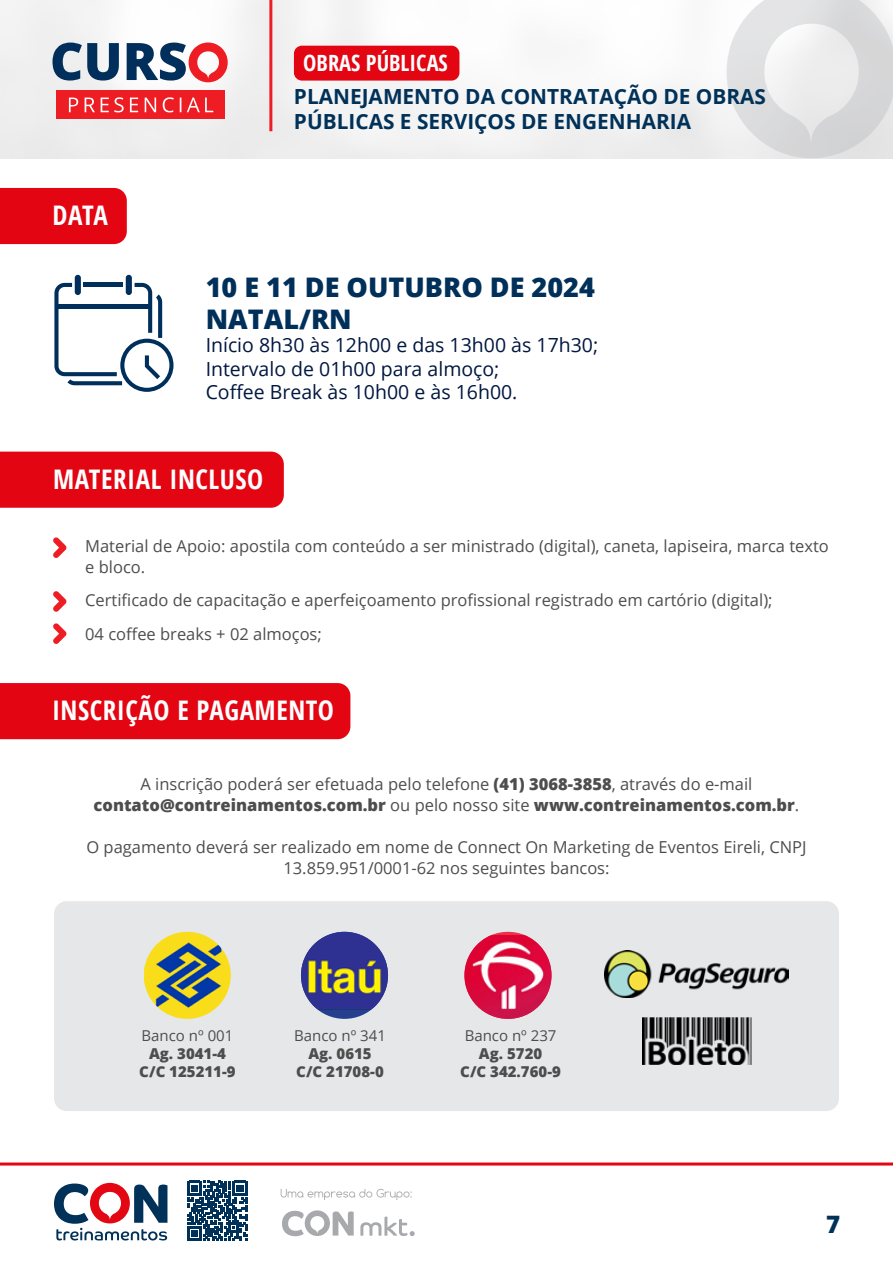
<style>
.page{position:relative;width:893px;height:1263px;background:#fff}
.page>*{position:absolute;margin:0;border:0;box-sizing:border-box;transform-origin:0 0}
.t1{font:700 condensed 27px "Open Sans";letter-spacing:.02em;color:#fff}
.t2{font:800 27px/32.4px "Open Sans";color:#003059}
.t3{font:800 24px "Open Sans";color:#003158}
.t4{font:700 condensed 22.35px "Open Sans";color:#fff}
.t5{font:700 20.85px/25px "Open Sans";color:#003158}
.t6{font:19.5px "Open Sans";color:#001740}
.t7{font:16.5px/21px "Open Sans";color:#4d4d4d}
.t8{font:800 16.5px "Open Sans";color:#4d4d4d}
.t9{font:800 15px/18px "Open Sans";color:#4d4d4d;text-align:center}
.s1{font-weight:800}
.s2{font-weight:400}
</style>
<div class="page">
<img style="left:0;top:0;width:893px;height:158px">
<svg style="left:0;top:1162px;width:893px;height:79px"></svg>
<svg style="left:281px;top:1189px;width:131px;height:11px"></svg>
<svg style="left:360px;top:1216px;width:55px;height:20px"></svg>
<svg style="left:282px;top:1210px;width:72px;height:26px"></svg>
<svg style="left:54px;top:1183px;width:113px;height:57px"></svg>
<svg style="left:187px;top:1181px;width:60px;height:60px"></svg>
<hr style="left:269px;top:0;width:3px;height:131px;background:#ee1d23">
<svg style="left:52px;top:43px;width:176px;height:39px"></svg>
<div style="left:56px;top:90px;width:169px;height:28px;background:#ee1d23"></div>
<svg style="left:69px;top:97px;width:144px;height:15px"></svg>
<div style="left:294px;top:46px;width:165px;height:35px;background:#e30512;border-radius:8px"></div>
<div style="left:0;top:188px;width:127px;height:56px;background:#e30512"></div>
<svg style="left:54px;top:275px;width:119px;height:117px"></svg>
<div style="left:0;top:452px;width:284px;height:56px;background:#e30512"></div>
<svg style="left:53px;top:537px;width:13px;height:21px"></svg>
<svg style="left:53px;top:591px;width:13px;height:21px"></svg>
<svg style="left:53px;top:623px;width:13px;height:21px"></svg>
<div style="left:54px;top:901px;width:785px;height:210px;background:#e6e7e9;border-radius:13px"></div>
<div style="left:0;top:683px;width:350px;height:56px;background:#e30512"></div>
<img style="left:144px;top:932px;width:87px;height:87px">
<img style="left:301px;top:932px;width:87px;height:82px">
<img style="left:464px;top:935px;width:87px;height:84px">
<img style="left:604px;top:950px;width:185px;height:47px">
<img style="left:643px;top:1017px;width:108px;height:47px">
<p class="t1" style="left:52px;top:196px;width:57px">DATA</p>
<h3 class="t4" style="left:303px;top:47px;width:146px">OBRAS PÚBLICAS</h3>
<p class="t5" style="left:294px;top:83px;width:474px">PLANEJAMENTO DA CONTRATAÇÃO DE OBRAS<br>PÚBLICAS E SERVIÇOS DE ENGENHARIA</p>
<p class="t2" style="left:206px;top:269px;width:391px">10 E 11 DE OUTUBRO DE 2024<br>NATAL/RN</p>
<p class="t6" style="left:206px;top:332px;width:394px">Início 8h30 às 12h00 e das 13h00 às 17h30;</p>
<p class="t6" style="left:206px;top:355px;width:295px">Intervalo de 01h00 para almoço;</p>
<p class="t6" style="left:206px;top:379px;width:313px">Coffee Break às 10h00 e às 16h00.</p>
<p class="t1" style="left:53px;top:460px;width:212px">MATERIAL INCLUSO</p>
<p class="t7" style="left:85px;top:535px;width:745px">Material de Apoio: apostila com conteúdo a ser ministrado (digital), caneta, lapiseira, marca texto e bloco.</p>
<p class="t7" style="left:85px;top:589px;width:689px">Certificado de capacitação e aperfeiçoamento profissional registrado em cartório (digital);</p>
<p class="t7" style="left:85px;top:623px;width:238px">04 coffee breaks + 02 almoços;</p>
<p class="t1" style="left:52px;top:691px;width:283px">INSCRIÇÃO E PAGAMENTO</p>
<p class="t7" style="left:141px;top:773px;width:613px">A inscrição poderá ser efetuada pelo telefone <span class="s1">(41) 3068-3858</span>, através do e-mail</p>
<p class="t8" style="left:94px;top:792px;width:707px">contato@contreinamentos.com.br <span class="s2">ou pelo nosso site</span> www.contreinamentos.com.br<span class="s2">.</span></p>
<p class="t7" style="left:86px;top:836px;width:721px;text-align:center">O pagamento deverá ser realizado em nome de Connect On Marketing de Eventos Eireli, CNPJ<br>13.859.951/0001-62 nos seguintes bancos:</p>
<p class="t9" style="left:139px;top:1026px;width:98px"><span class="s2">Banco nº 001<br></span>Ag. 3041-4<br>C/C 125211-9</p>
<p class="t9" style="left:294px;top:1026px;width:93px"><span class="s2">Banco nº 341<br></span>Ag. 0615<br>C/C 21708-0</p>
<p class="t9" style="left:460px;top:1026px;width:102px"><span class="s2">Banco nº 237<br></span>Ag. 5720<br>C/C 342.760-9</p>
<h2 class="t3" style="left:826px;top:1206px;width:16px">7</h2>
</div>
